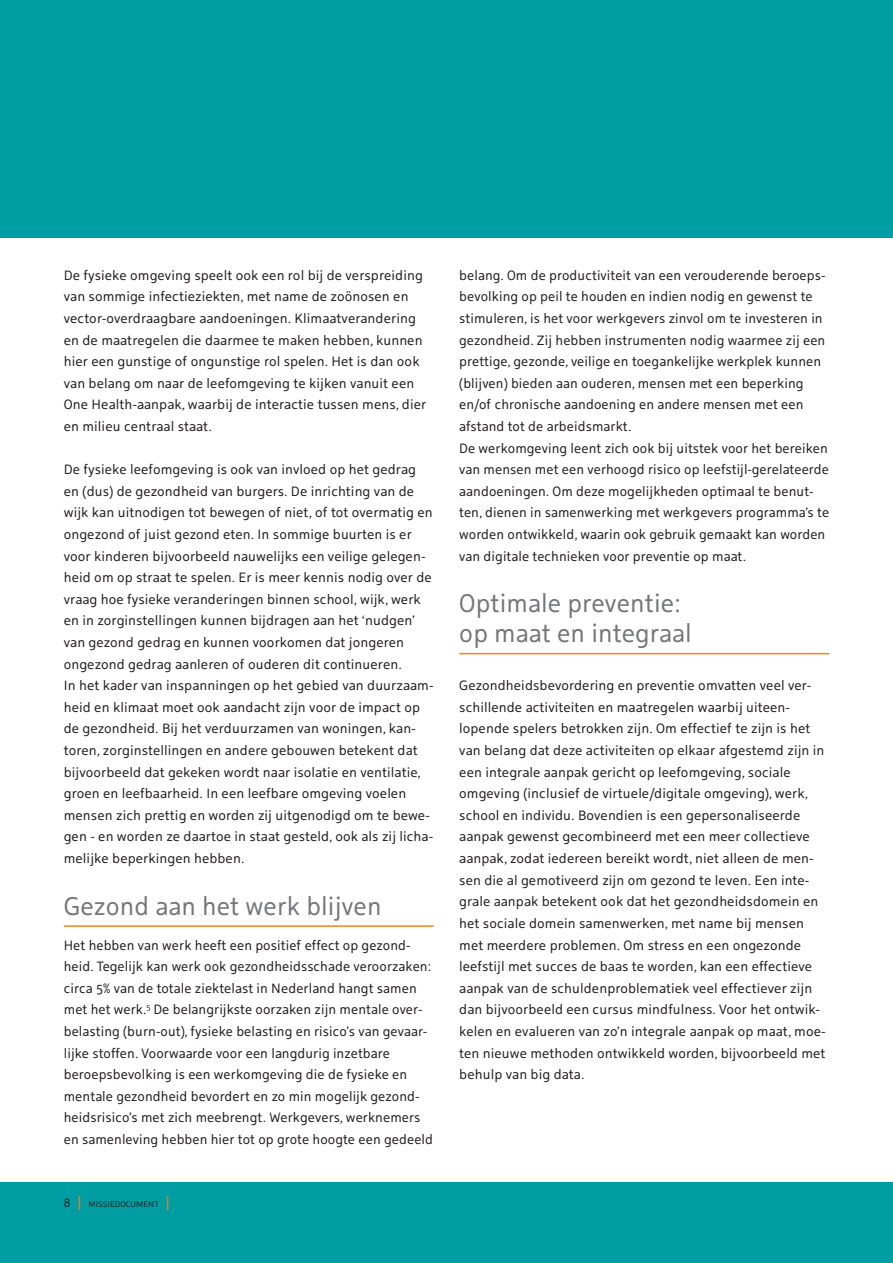
<style>
.page{position:relative;width:893px;height:1263px;background:#fff}
.page>*{position:absolute;margin:0;border:0;box-sizing:border-box;transform-origin:0 0}
.t1{font:25.5px/30px "Holland Sans";color:#757679}
.t2{font:13.5px/21.6px "Holland Sans";color:#231f20}
.t3{font:8.25px "Holland Sans";color:#231f20}
.s1{font-size:12px}
.s2{font-size:14.25px;color:#f58220}
</style>
<div class="page">
<div style="left:0;top:1182px;width:893px;height:81px;background:#009ea2"></div>
<hr style="left:64px;top:925px;width:370px;height:2px;background:#f58220">
<hr style="left:459px;top:653px;width:370px;height:1px;background:#f58220">
<div style="left:0;top:0;width:893px;height:238px;background:#009ea2"></div>
<p class="t2" style="left:64px;top:266px;width:364px">De fysieke omgeving speelt ook een rol bij de verspreiding van sommige infectieziekten, met name de zoönosen en vector-overdraagbare aandoeningen. Klimaatverandering en de maatregelen die daarmee te maken hebben, kunnen hier een gunstige of ongunstige rol spelen. Het is dan ook van belang om naar de leefomgeving te kijken vanuit een One Health-aanpak, waarbij de interactie tussen mens, dier en milieu centraal staat.</p>
<p class="t2" style="left:64px;top:460px;width:370px">De fysieke leefomgeving is ook van invloed op het gedrag en (dus) de gezondheid van burgers. De inrichting van de wijk kan uitnodigen tot bewegen of niet, of tot overmatig en ongezond of juist gezond eten. In sommige buurten is er voor kinderen bijvoorbeeld nauwelijks een veilige gelegen&shy;heid om op straat te spelen. Er is meer kennis nodig over de vraag hoe fysieke veranderingen binnen school, wijk, werk en in zorginstellingen kunnen bijdragen aan het ‘nudgen’ van gezond gedrag en kunnen voorkomen dat jongeren ongezond gedrag aanleren of ouderen dit continueren.</p>
<p class="t2" style="left:64px;top:676px;width:371px">In het kader van inspanningen op het gebied van duurzaam&shy;heid en klimaat moet ook aandacht zijn voor de impact op de gezondheid. Bij het verduurzamen van woningen, kan&shy;toren, zorginstellingen en andere gebouwen betekent dat bijvoorbeeld dat gekeken wordt naar isolatie en ventilatie, groen en leefbaarheid. In een leefbare omgeving voelen mensen zich prettig en worden zij uitgenodigd om te bewe&shy;gen - en worden ze daartoe in staat gesteld, ook als zij licha&shy;melijke beperkingen hebben.</p>
<p class="t1" style="left:64px;top:893px;width:319px">Gezond aan het werk blijven</p>
<p class="t2" style="left:64px;top:935px;width:371px">Het hebben van werk heeft een positief effect op gezond&shy;heid. Tegelijk kan werk ook gezondheidsschade veroorzaken: circa 5% van de totale ziektelast in Nederland hangt samen met het werk.<sup>5</sup> De belangrijkste oorzaken zijn mentale over&shy;belasting (burn-out), fysieke belasting en risico’s van gevaar&shy;lijke stoffen. Voorwaarde voor een langdurig inzetbare beroepsbevolking is een werkomgeving die de fysieke en mentale gezondheid bevordert en zo min mogelijk gezond&shy;heidsrisico’s met zich meebrengt. Werkgevers, werknemers en samenleving hebben hier tot op grote hoogte een gedeeld</p>
<p class="t3" style="left:64px;top:1201px;width:107px"><span class="s1">8</span> <span class="s2">|</span> MISSIEDOCUMENT <span class="s2">|</span></p>
<p class="t2" style="left:459px;top:266px;width:368px">belang. Om de productiviteit van een verouderende beroeps&shy;bevolking op peil te houden en indien nodig en gewenst te stimuleren, is het voor werkgevers zinvol om te investeren in gezondheid. Zij hebben instrumenten nodig waarmee zij een prettige, gezonde, veilige en toegankelijke werkplek kunnen (blijven) bieden aan ouderen, mensen met een beperking en/of chronische aandoening en andere mensen met een afstand tot de arbeidsmarkt.</p>
<p class="t2" style="left:459px;top:438px;width:371px">De werkomgeving leent zich ook bij uitstek voor het bereiken van mensen met een verhoogd risico op leefstijl-gerelateerde aandoeningen. Om deze mogelijkheden optimaal te benut&shy;ten, dienen in samenwerking met werkgevers programma’s te worden ontwikkeld, waarin ook gebruik gemaakt kan worden van digitale technieken voor preventie op maat.</p>
<p class="t1" style="left:459px;top:591px;width:234px">Optimale preventie: op maat en integraal</p>
<p class="t2" style="left:459px;top:676px;width:368px">Gezondheidsbevordering en preventie omvatten veel ver&shy;schillende activiteiten en maatregelen waarbij uiteen&shy;lopende spelers betrokken zijn. Om effectief te zijn is het van belang dat deze activiteiten op elkaar afgestemd zijn in een integrale aanpak gericht op leefomgeving, sociale omgeving (inclusief de virtuele/digitale omgeving), werk, school en individu. Bovendien is een gepersonaliseerde aanpak gewenst gecombineerd met een meer collectieve aanpak, zodat iedereen bereikt wordt, niet alleen de men&shy;sen die al gemotiveerd zijn om gezond te leven. Een inte&shy;grale aanpak betekent ook dat het gezondheidsdomein en het sociale domein samenwerken, met name bij mensen met meerdere problemen. Om stress en een ongezonde leefstijl met succes de baas te worden, kan een effectieve aanpak van de schuldenproblematiek veel effectiever zijn dan bijvoorbeeld een cursus mindfulness. Voor het ontwik&shy;kelen en evalueren van zo’n integrale aanpak op maat, moe&shy;ten nieuwe methoden ontwikkeld worden, bijvoorbeeld met behulp van big data.</p>
</div>
